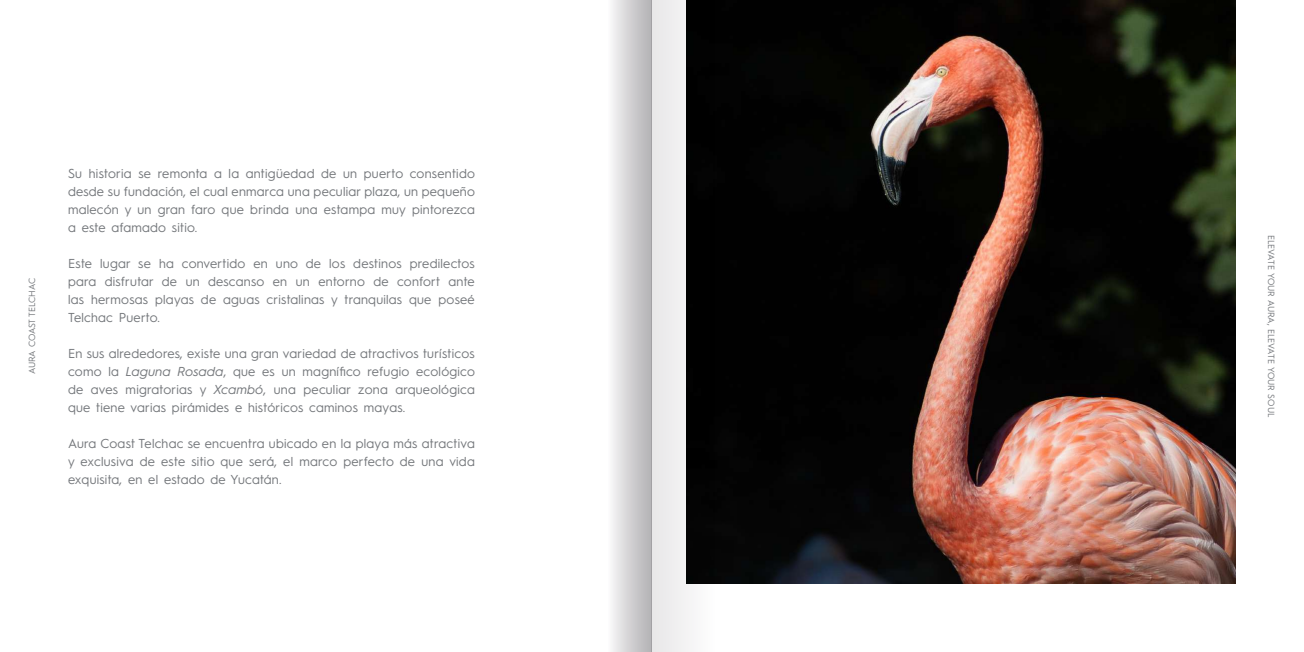
<style>
.page{position:relative;width:1304px;height:652px;background:#fff}
.page>*{position:absolute;margin:0;border:0;box-sizing:border-box;transform-origin:0 0}
.t1{font:13px/18px "Hurme Geometric Sans 1";letter-spacing:.02em;color:#74777b;text-align:justify}
.t2{font:9px "Hurme Geometric Sans 1";color:#74777b}
.t3{font:9px "Hurme Geometric Sans 1";letter-spacing:-.02em;color:#74777b}
.s1{font-style:italic}
</style>
<div class="page">
<img style="left:740px;top:0;width:496px;height:584px">
<svg style="left:612px;top:0;width:40px;height:652px;background:#d2d1d3"></svg>
<svg style="left:652px;top:0;width:88px;height:652px"></svg>
<p class="t3" style="left:26px;top:374px;width:98px;rotate:-90deg">AURA COAST TELCHAC</p>
<p class="t1" style="left:68px;top:163px;width:408px">Su historia se remonta a la antigüedad de un puerto consentido desde su fundación, el cual enmarca una peculiar plaza, un pequeño malecón y un gran faro que brinda una estampa muy pintorezca a este afamado sitio.</p>
<p class="t1" style="left:68px;top:253px;width:408px">Este lugar se ha convertido en uno de los destinos predilectos para disfrutar de un descanso en un entorno de confort ante las hermosas playas de aguas cristalinas y tranquilas que poseé Telchac Puerto.</p>
<p class="t1" style="left:68px;top:344px;width:408px">En sus alrededores, existe una gran variedad de atractivos turísticos como la <span class="s1">Laguna Rosada</span>, que es un magnífico refugio ecológico de aves migratorias y <span class="s1">Xcambó</span>, una peculiar zona arqueológica que tiene varias pirámides e históricos caminos mayas.</p>
<p class="t1" style="left:68px;top:434px;width:408px">Aura Coast Telchac se encuentra ubicado en la playa más atractiva y exclusiva de este sitio que será, el marco perfecto de una vida exquisita, en el estado de Yucatán.</p>
<p class="t2" style="left:1278px;top:235px;width:184px;rotate:90deg">ELEVATE YOUR AURA, ELEVATE YOUR SOUL</p>
</div>
